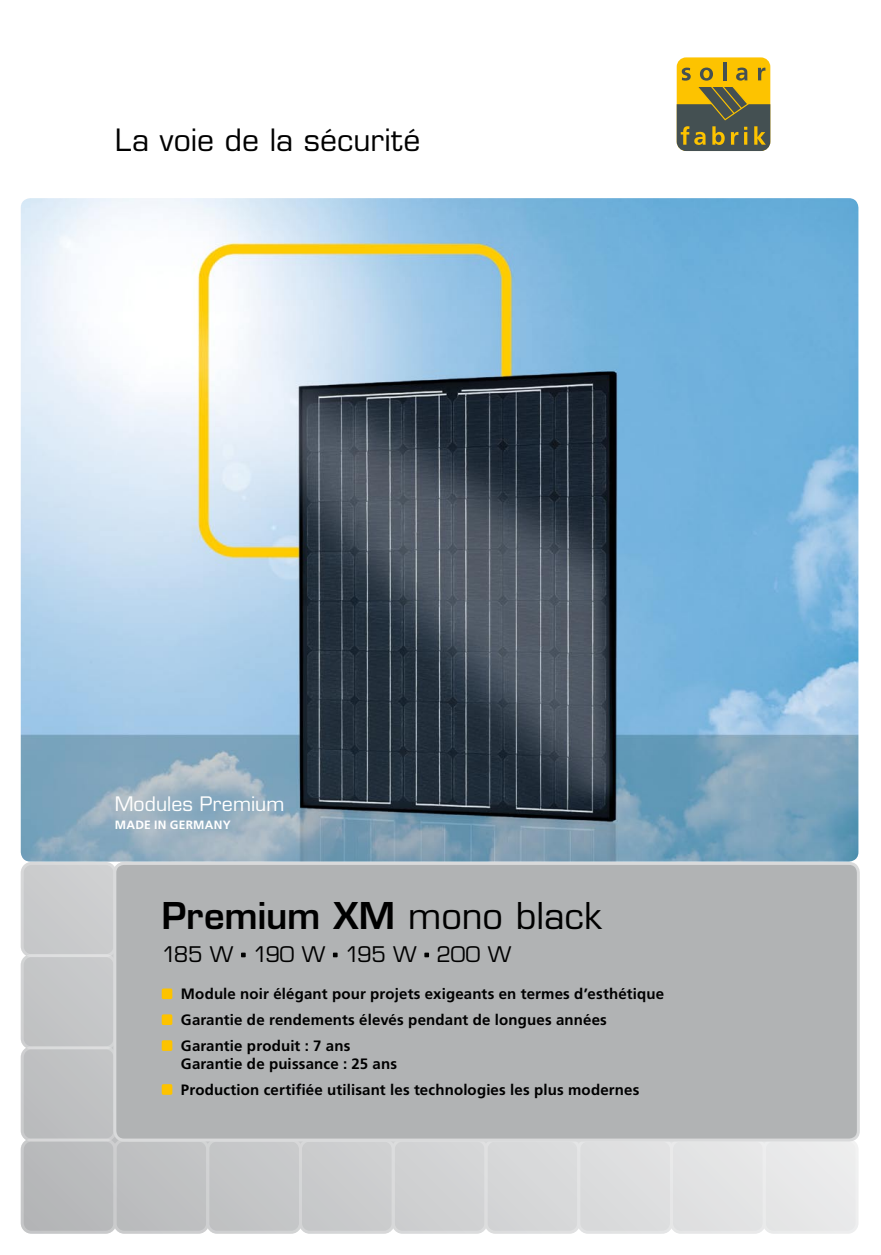
<style>
.page{position:relative;width:881px;height:1255px;background:#fff}
.page>*{position:absolute;margin:0;border:0;box-sizing:border-box;transform-origin:0 0}
.t1{font:600 36px "Eurostile";color:#000}
.t2{font:30px "Eurostile";letter-spacing:.005em;color:#000}
.t3{font:21px "Eurostile";letter-spacing:-.02em;color:#000}
.t4{font:19.5px "Eurostile";color:#fff}
.t5{font:700 15px/26px "Frutiger";letter-spacing:.01em;color:#000}
.t6{font:700 12px "Frutiger";letter-spacing:.02em;color:#fff}
.s1{font-weight:400}
</style>
<div class="page">
<img style="left:21px;top:198px;width:837px;height:663px">
<svg style="left:21px;top:864px;width:837px;height:369px;background:#cdcecf"></svg>
<div style="left:21px;top:862px;width:95px;height:95px;border:3px solid #fff;border-radius:9px"></div>
<div style="left:21px;top:954px;width:95px;height:95px;border:3px solid #fff;border-radius:9px"></div>
<div style="left:21px;top:1046px;width:95px;height:95px;border:3px solid #fff;border-radius:9px"></div>
<div style="left:21px;top:1138px;width:95px;height:95px;border:3px solid #fff;border-radius:9px"></div>
<div style="left:113px;top:1138px;width:96px;height:95px;border:3px solid #fff;border-radius:9px"></div>
<div style="left:206px;top:1138px;width:96px;height:95px;border:3px solid #fff;border-radius:9px"></div>
<div style="left:299px;top:1138px;width:95px;height:95px;border:3px solid #fff;border-radius:9px"></div>
<div style="left:391px;top:1138px;width:96px;height:95px;border:3px solid #fff;border-radius:9px"></div>
<div style="left:484px;top:1138px;width:96px;height:95px;border:3px solid #fff;border-radius:9px"></div>
<div style="left:577px;top:1138px;width:95px;height:95px;border:3px solid #fff;border-radius:9px"></div>
<div style="left:669px;top:1138px;width:96px;height:95px;border:3px solid #fff;border-radius:9px"></div>
<div style="left:762px;top:1138px;width:96px;height:95px;border:3px solid #fff;border-radius:9px"></div>
<div style="left:115px;top:863px;width:743px;height:276px;background:#b1b3b4;border-radius:9px"></div>
<div style="left:113px;top:862px;width:746px;height:279px;border:3px solid #d9dadb;border-radius:9px"></div>
<div style="left:676px;top:57px;width:94px;height:94px;background:#fdc300;border-radius:9px"></div>
<svg style="left:723px;top:62px;width:3px;height:6px"></svg>
<svg style="left:676px;top:68px;width:94px;height:83px"></svg>
<div style="left:162px;top:988px;width:10px;height:11px;background:#fdc300;border-radius:2px"></div>
<div style="left:162px;top:1014px;width:10px;height:10px;background:#fdc300;border-radius:2px"></div>
<div style="left:162px;top:1040px;width:10px;height:10px;background:#fdc300;border-radius:2px"></div>
<div style="left:162px;top:1084px;width:10px;height:10px;background:#fdc300;border-radius:2px"></div>
<svg style="left:241px;top:952px;width:4px;height:5px"></svg>
<svg style="left:333px;top:952px;width:4px;height:5px"></svg>
<svg style="left:424px;top:952px;width:5px;height:5px"></svg>
<h2 class="t2" style="left:115px;top:122px;width:307px">La voie de la sécurité</h2>
<h3 class="t4" style="left:115px;top:792px;width:171px">Modules Premium</h3>
<p class="t6" style="left:115px;top:817px;width:117px">Made in Germany</p>
<h1 class="t1" style="left:162px;top:893px;width:441px">Premium XM <span class="s1">mono black</span></h1>
<h3 class="t3" style="left:162px;top:941px;width:351px">185 W 190 W 195 W 200 W</h3>
<p class="t5" style="left:181px;top:980px;width:484px">Module noir élégant pour projets exigeants en termes d’esthétique<br>Garantie de rendements élevés pendant de longues années<br>Garantie produit : 7 ans</p>
<p class="t5" style="left:181px;top:1050px;width:460px">Garantie de puissance : 25 ans<br>Production certifiée utilisant les technologies les plus modernes</p>
</div>
